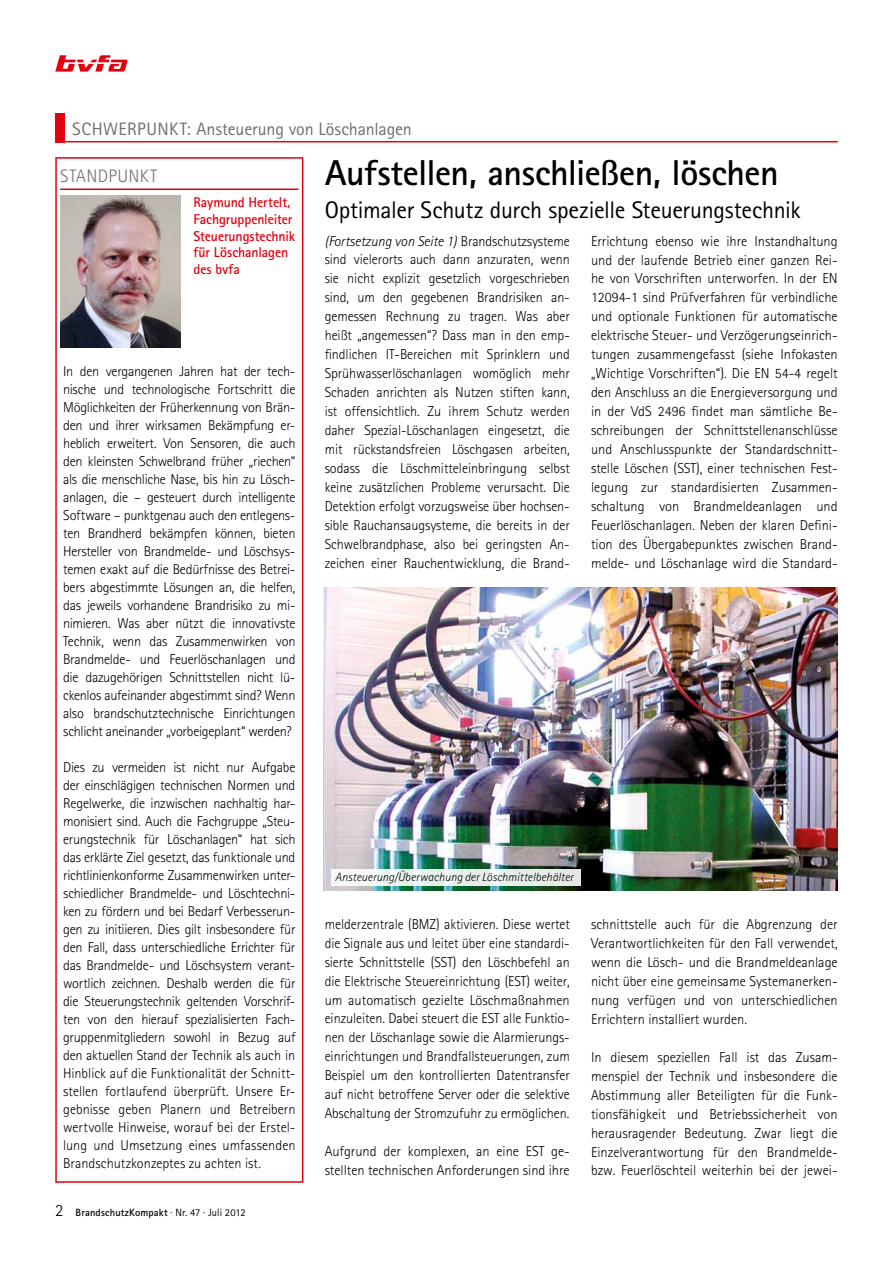
<style>
.page{position:relative;width:893px;height:1263px;background:#fff}
.page>*{position:absolute;margin:0;border:0;box-sizing:border-box;transform-origin:0 0}
.t1{font:700 36px "Rotis Sans Serif Std";letter-spacing:-.015em;color:#000}
.t2{font:24px "Rotis Sans Serif Std";letter-spacing:-.015em;color:#000}
.t3{font:18px "Rotis Sans Serif Std";letter-spacing:-.005em;color:#6f6f6e}
.t4{font:300 18px "Rotis Sans Serif Std";letter-spacing:.02em;color:#6f6f6e}
.t5{font:300 14.4px/19px "Rotis Sans Serif Std";color:#000;text-align:justify}
.t6{font:300 14.25px/18px "Rotis Sans Serif Std";letter-spacing:-.01em;color:#000;text-align:justify}
.t7{font:700 14.25px/16.8px "Rotis Sans Serif Std";letter-spacing:-.005em;color:#e3000f}
.t8{font:italic 300 12px "Rotis Sans Serif Std";letter-spacing:.005em;color:#000}
.t9{font:700 10.5px "Rotis Sans Serif Std";letter-spacing:.015em;color:#000}
.s1{font-weight:300;font-size:17.25px}
.s2{font-weight:400}
.s3{font-style:italic}
</style>
<div class="page">
<svg style="left:55px;top:55px;width:73px;height:17px"></svg>
<div style="left:55px;top:113px;width:10px;height:29px;background:#e3000f"></div>
<hr style="left:55px;top:141px;width:783px;height:1px;background:#e3000f">
<div style="left:55px;top:157px;width:248px;height:1026px;border:2px solid #e3000f"></div>
<hr style="left:60px;top:188px;width:238px;height:2px;background:#e3000f">
<img style="left:60px;top:196px;width:121px;height:151px">
<img style="left:323px;top:587px;width:515px;height:304px">
<svg style="left:331px;top:869px;width:249px;height:16px;fill:#e7efea"></svg>
<p class="t3" style="left:72px;top:118px;width:341px">SCHWERPUNKT: Ansteuerung von Löschanlagen</p>
<p class="t4" style="left:60px;top:166px;width:98px">STANDPUNKT</p>
<p class="t7" style="left:193px;top:193px;width:103px">Raymund Hertelt,<br>Fachgruppenleiter<br>Steuerungstechnik für Löschanlagen des bvfa</p>
<p class="t6" style="left:63px;top:362px;width:234px">In den vergangenen Jahren hat der tech&shy;nische und technologische Fortschritt die Möglichkeiten der Früherkennung von Brän&shy;den und ihrer wirksamen Bekämpfung er&shy;heblich erweitert. Von Sensoren, die auch den kleinsten Schwelbrand früher „riechen“ als die menschliche Nase, bis hin zu Lösch&shy;anlagen, die – gesteuert durch intelligente Software – punktgenau auch den entlegens&shy;ten Brandherd bekämpfen können, bieten Hersteller von Brandmelde- und Löschsys&shy;temen exakt auf die Bedürfnisse des Betrei&shy;bers abgestimmte Lösungen an, die helfen, das jeweils vorhandene Brandrisiko zu mi&shy;nimieren. Was aber nützt die innovativste Technik, wenn das Zusammenwirken von Brandmelde- und Feuerlöschanlagen und die dazugehörigen Schnittstellen nicht lü&shy;ckenlos aufeinander abgestimmt sind? Wenn also brandschutztechnische Einrichtungen schlicht aneinander „vorbeigeplant“ werden?</p>
<p class="t6" style="left:63px;top:758px;width:234px">Dies zu vermeiden ist nicht nur Aufgabe der einschlägigen technischen Normen und Regelwerke, die inzwischen nachhaltig har&shy;monisiert sind. Auch die Fachgruppe „Steu&shy;erungstechnik für Löschanlagen“ hat sich das erklärte Ziel gesetzt, das funktionale und richtlinienkonforme Zusammenwirken unter&shy;schiedlicher Brandmelde- und Löschtechni&shy;ken zu fördern und bei Bedarf Verbesserun&shy;gen zu initiieren. Dies gilt insbesondere für den Fall, dass unterschiedliche Errichter für das Brandmelde- und Löschsystem verant&shy;wortlich zeichnen. Deshalb werden die für die Steuerungstechnik geltenden Vorschrif&shy;ten von den hierauf spezialisierten Fach&shy;gruppenmitgliedern sowohl in Bezug auf den aktuellen Stand der Technik als auch in Hinblick auf die Funktionalität der Schnitt&shy;stellen fortlaufend überprüft. Unsere Er&shy;gebnisse geben Planern und Betreibern wertvolle Hinweise, worauf bei der Erstel&shy;lung und Umsetzung eines umfassenden Brandschutzkonzeptes zu achten ist.</p>
<p class="t9" style="left:55px;top:1206px;width:192px"><span class="s1">2</span> BrandschutzKompakt <span class="s2">· Nr. 47 · Juli 2012</span></p>
<h1 class="t1" style="left:325px;top:150px;width:456px">Aufstellen, anschließen, löschen</h1>
<h2 class="t2" style="left:325px;top:196px;width:477px">Optimaler Schutz durch spezielle Steuerungstechnik</h2>
<p class="t5" style="left:325px;top:231px;width:247px"><span class="s3">(Fortsetzung von Seite 1)</span> Brandschutzsysteme sind vielerorts auch dann anzuraten, wenn sie nicht explizit gesetzlich vorgeschrieben sind, um den gegebenen Brandrisiken an&shy;gemessen Rechnung zu tragen. Was aber heißt „angemessen“? Dass man in den emp&shy;findlichen IT-Bereichen mit Sprinklern und Sprühwasserlöschanlagen womöglich mehr Schaden anrichten als Nutzen stiften kann, ist offensichtlich. Zu ihrem Schutz werden daher Spezial-Löschanlagen eingesetzt, die mit rückstandsfreien Löschgasen arbeiten, sodass die Löschmitteleinbringung selbst keine zusätzlichen Probleme verursacht. Die Detektion erfolgt vorzugsweise über hochsen&shy;sible Rauchansaugsysteme, die bereits in der Schwelbrandphase, also bei geringsten An&shy;zeichen einer Rauchentwicklung, die Brand-</p>
<p class="t5" style="left:591px;top:231px;width:248px">Errichtung ebenso wie ihre Instandhaltung und der laufende Betrieb einer ganzen Rei&shy;he von Vorschriften unterworfen. In der EN 12094-1 sind Prüfverfahren für verbindliche und optionale Funktionen für automatische elektrische Steuer- und Verzögerungseinrich&shy;tungen zusammengefasst (siehe Infokasten „Wichtige Vorschriften“). Die EN 54-4 regelt den Anschluss an die Energieversorgung und in der VdS 2496 findet man sämtliche Be&shy;schreibungen der Schnittstellenanschlüsse und Anschlusspunkte der Standardschnitt&shy;stelle Löschen (SST), einer technischen Fest&shy;legung zur standardisierten Zusammen&shy;schaltung von Brandmeldeanlagen und Feuerlöschanlagen. Neben der klaren Defini&shy;tion des Übergabepunktes zwischen Brand&shy;melde- und Löschanlage wird die Standard-</p>
<p class="t8" style="left:335px;top:870px;width:240px">Ansteuerung/Überwachung der Löschmittelbehälter</p>
<p class="t5" style="left:325px;top:914px;width:247px">melderzentrale (BMZ) aktivieren. Diese wertet die Signale aus und leitet über eine standardi&shy;sierte Schnittstelle (SST) den Löschbefehl an die Elektrische Steuereinrichtung (EST) weiter, um automatisch gezielte Löschmaßnahmen einzuleiten. Dabei steuert die EST alle Funktio&shy;nen der Löschanlage sowie die Alarmierungs&shy;einrichtungen und Brandfallsteuerungen, zum Beispiel um den kontrollierten Datentransfer auf nicht betroffene Server oder die selektive Abschaltung der Stromzufuhr zu ermöglichen.</p>
<p class="t5" style="left:325px;top:1142px;width:247px">Aufgrund der komplexen, an eine EST ge&shy;stellten technischen Anforderungen sind ihre</p>
<p class="t5" style="left:591px;top:914px;width:248px">schnittstelle auch für die Abgrenzung der Verantwortlichkeiten für den Fall verwendet, wenn die Lösch- und die Brandmeldeanlage nicht über eine gemeinsame Systemanerken&shy;nung verfügen und von unterschiedlichen Errichtern installiert wurden.</p>
<p class="t5" style="left:591px;top:1047px;width:248px">In diesem speziellen Fall ist das Zusam&shy;menspiel der Technik und insbesondere die Abstimmung aller Beteiligten für die Funk&shy;tionsfähigkeit und Betriebssicherheit von herausragender Bedeutung. Zwar liegt die Einzelverantwortung für den Brandmelde&shy;bzw. Feuerlöschteil weiterhin bei der jewei-</p>
</div>
